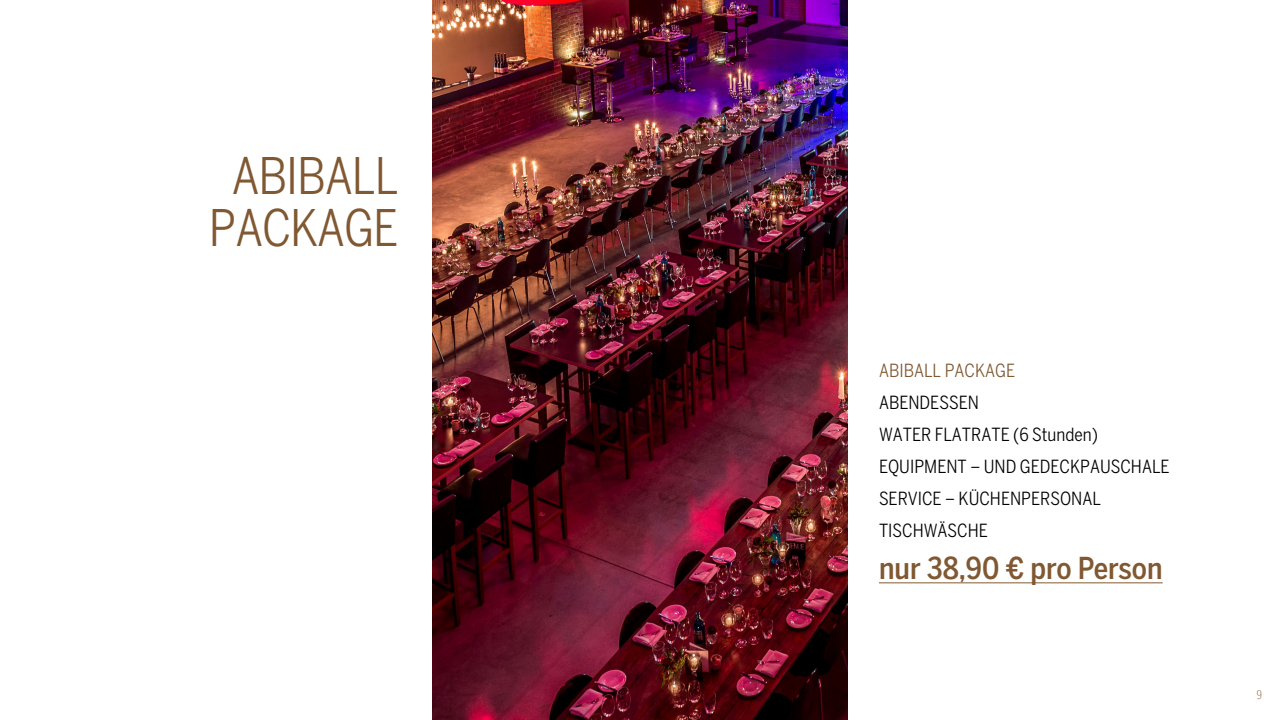
<style>
.page{position:relative;width:1280px;height:720px;background:#fff}
.page>*{position:absolute;margin:0;border:0;box-sizing:border-box;transform-origin:0 0}
.t1{font:condensed 50px/52px "Benton Sans";letter-spacing:-.02em;color:#805832;text-align:center}
.t2{font:500 30px "Benton Sans Cond";color:#805832}
.t3{font:condensed 18px/32px "Benton Sans";color:#000}
.t4{font:condensed 18px "Benton Sans";color:#805832}
.t5{font:300 extra-condensed 12px "Benton Sans";color:#805832}
</style>
<div class="page">
<hr style="left:879px;top:583px;width:284px;height:1px;background:#805832">
<img style="left:432px;top:0;width:416px;height:720px">
<h1 class="t1" style="left:209px;top:149px;width:191px">ABIBALL<br>PACKAGE</h1>
<p class="t4" style="left:879px;top:360px;width:138px">ABIBALL PACKAGE</p>
<p class="t3" style="left:879px;top:386px;width:292px">ABENDESSEN<br>WATER FLATRATE (6 Stunden)<br>EQUIPMENT – UND GEDECKPAUSCHALE<br>SERVICE – KÜCHENPERSONAL<br>TISCHWÄSCHE</p>
<h2 class="t2" style="left:879px;top:550px;width:285px">nur 38,90 € pro Person</h2>
<p class="t5" style="left:1257px;top:688px;width:7px">9</p>
</div>
